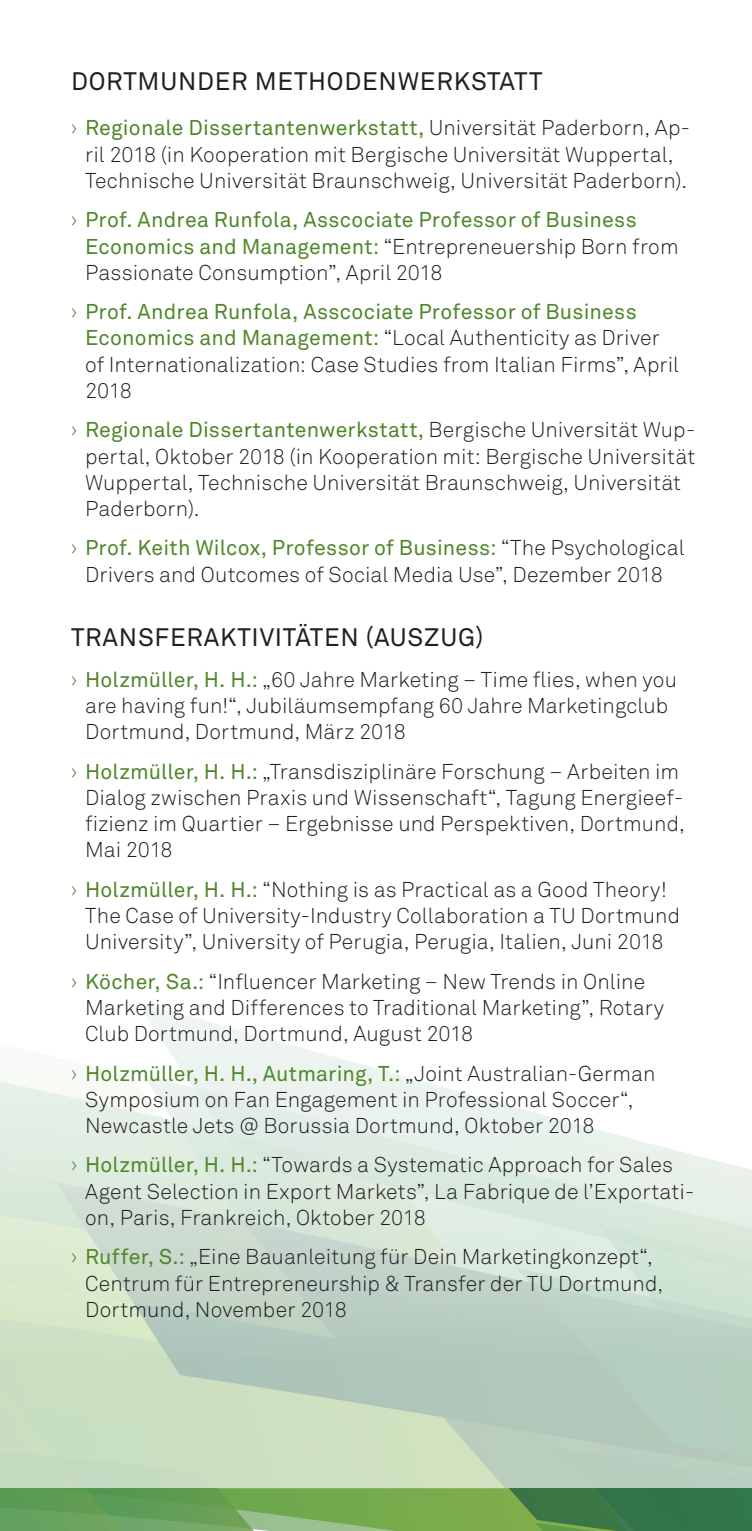
<style>
.page{position:relative;width:752px;height:1531px;background:#fff}
.page>*{position:absolute;margin:0;border:0;box-sizing:border-box;transform-origin:0 0}
.t1{font:25px "Akkurat Pro";letter-spacing:.03em;color:#231f20}
.t2{font:300 21.25px/26.2px "Akkurat Pro";letter-spacing:.005em;color:#231f20}
.t3{font:21.25px/26.2px "Akkurat Pro";letter-spacing:.01em;color:#4f872b}
.s1{color:#4f872b}
.s2{font-weight:400;color:#4f872b}
.s3{font-weight:300}
.s4{font-weight:300;color:#231f20}
</style>
<div class="page">
<svg style="left:0;top:1081px;width:137px;height:143px;background:#e0ece1"></svg>
<svg style="left:137px;top:1003px;width:614px;height:221px"></svg>
<svg style="left:0;top:1224px;width:751px;height:307px;background:#b5ceb4"></svg>
<p class="t1" style="left:71px;top:67px;width:472px">DORTMUNDER METHODENWERKSTATT</p>
<p class="t2" style="left:71px;top:115px;width:620px;text-align:center"><span class="s1">›</span> <span class="s2">Regionale Dissertantenwerkstatt,</span> Universität Paderborn, Ap&shy;ril 2018 (in Kooperation mit Bergische Universität Wuppertal,<br>Technische Universität Braunschweig, Universität Paderborn).</p>
<p class="t3" style="left:85px;top:207px;width:594px;text-indent:-14px"><span class="s3">›</span> Prof. Andrea Runfola, Asscociate Professor of Business<br>Economics and Management: <span class="s4">“Entrepreneuership Born from<br>Passionate Consumption”, April 2018</span></p>
<p class="t2" style="left:85px;top:299px;width:595px;text-indent:-14px"><span class="s1">›</span> <span class="s2">Prof. Andrea Runfola, Asscociate Professor of Business Economics and Management:</span> “Local Authenticity as Driver of Internationalization: Case Studies from Italian Firms”, April 2018</p>
<p class="t2" style="left:85px;top:417px;width:611px;text-indent:-14px"><span class="s1">›</span> <span class="s2">Regionale Dissertantenwerkstatt,</span> Bergische Universität Wup&shy;pertal, Oktober 2018 (in Kooperation mit: Bergische Universität Wuppertal, Technische Universität Braunschweig, Universität Paderborn).</p>
<p class="t2" style="left:71px;top:535px;width:615px;text-align:center"><span class="s1">›</span> <span class="s2">Prof. Keith Wilcox, Professor of Business:</span> “The Psychological<br>Drivers and Outcomes of Social Media Use”, Dezember 2018</p>
<p class="t1" style="left:71px;top:622px;width:413px">TRANSFERAKTIVITÄTEN (AUSZUG)</p>
<p class="t2" style="left:85px;top:666px;width:593px;text-indent:-14px"><span class="s1">›</span> <span class="s2">Holzmüller, H. H.:</span> „60 Jahre Marketing – Time flies, when you are having fun!“, Jubiläumsempfang 60 Jahre Marketingclub<br>Dortmund, Dortmund, März 2018</p>
<p class="t2" style="left:85px;top:758px;width:601px;text-indent:-14px"><span class="s1">›</span> <span class="s2">Holzmüller, H. H.:</span> „Transdisziplinäre Forschung – Arbeiten im Dialog zwischen Praxis und Wissenschaft“, Tagung Energieef&shy;fizienz im Quartier – Ergebnisse und Perspektiven, Dortmund, Mai 2018</p>
<p class="t2" style="left:85px;top:876px;width:596px;text-indent:-14px"><span class="s1">›</span> <span class="s2">Holzmüller, H. H.:</span> “Nothing is as Practical as a Good Theory!<br>The Case of University-Industry Collaboration a TU Dortmund<br>University”, University of Perugia, Perugia, Italien, Juni 2018</p>
<p class="t2" style="left:85px;top:968px;width:580px;text-indent:-14px"><span class="s1">›</span> <span class="s2">Köcher, Sa.:</span> “Influencer Marketing – New Trends in Online<br>Marketing and Differences to Traditional Marketing”, Rotary<br>Club Dortmund, Dortmund, August 2018</p>
<p class="t2" style="left:85px;top:1060px;width:571px;text-indent:-14px"><span class="s1">›</span> <span class="s2">Holzmüller, H. H., Autmaring, T.:</span> „Joint Australian-German<br>Symposium on Fan Engagement in Professional Soccer“,<br>Newcastle Jets @ Borussia Dortmund, Oktober 2018</p>
<p class="t2" style="left:85px;top:1152px;width:610px;text-indent:-14px"><span class="s1">›</span> <span class="s2">Holzmüller, H. H.:</span> “Towards a Systematic Approach for Sales<br>Agent Selection in Export Markets”, La Fabrique de l’Exportati&shy;on, Paris, Frankreich, Oktober 2018</p>
<p class="t2" style="left:85px;top:1244px;width:579px;text-indent:-14px"><span class="s1">›</span> <span class="s2">Ruffer, S.:</span> „Eine Bauanleitung für Dein Marketingkonzept“,<br>Centrum für Entrepreneurship &amp; Transfer der TU Dortmund,<br>Dortmund, November 2018</p>
</div>
